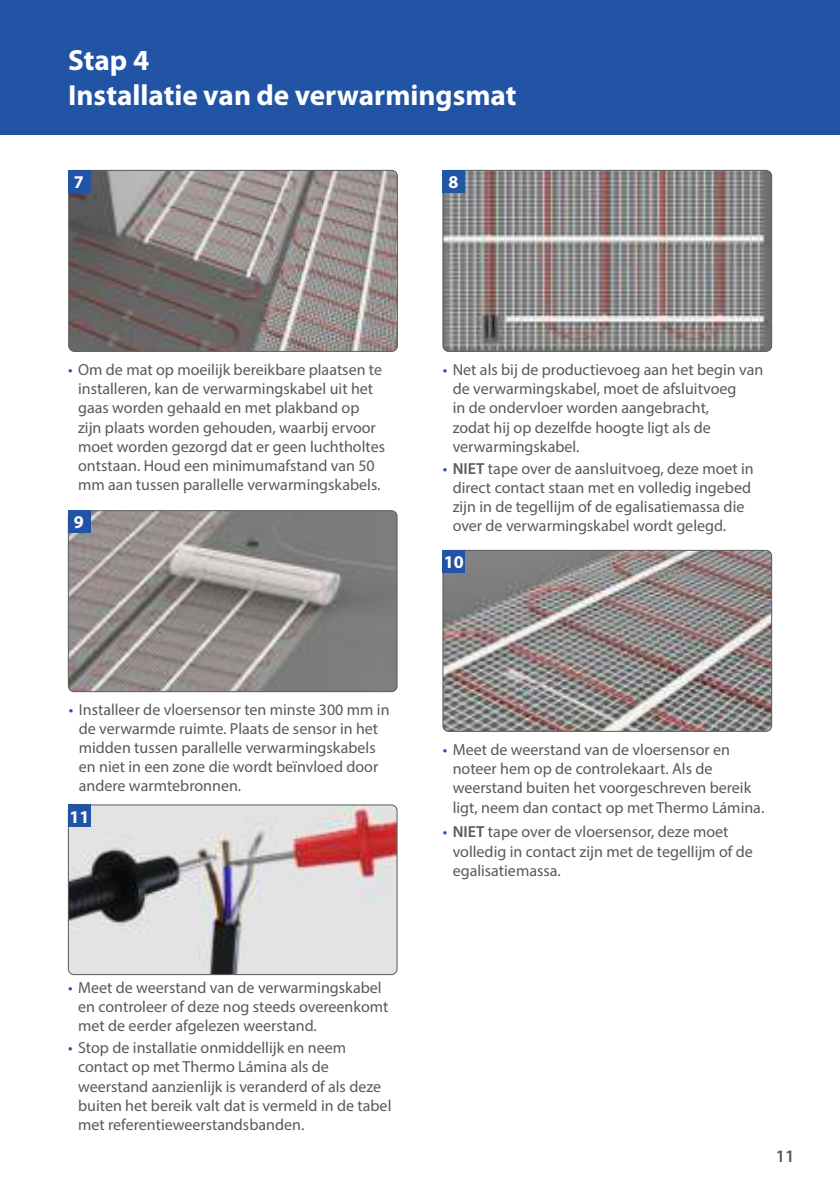
<style>
.page{position:relative;width:840px;height:1191px;background:#fff}
.page>*{position:absolute;margin:0;border:0;box-sizing:border-box;transform-origin:0 0}
.t1{font:700 29.2px/35px "Myriad Pro";color:#fff}
.t2{font:700 18px "Myriad Pro";color:#fff}
.t3{font:600 17.6px "Myriad Pro";color:#58595b}
.t4{font:16px/19.2px "Myriad Pro";color:#58595b}
.s1{color:#2154a5}
.s2{font-weight:600}
</style>
<div class="page">
<div style="left:0;top:0;width:839px;height:135px;background:#2154a5"></div>
<img style="left:69px;top:170px;width:328px;height:181px">
<div style="left:68px;top:170px;width:329px;height:181px;border:1px solid #58595b;border-radius:6px"></div>
<img style="left:443px;top:170px;width:328px;height:181px">
<div style="left:442px;top:170px;width:329px;height:181px;border:1px solid #58595b;border-radius:6px"></div>
<div style="left:68px;top:170px;width:22px;height:23px;background:#2154a5"></div>
<div style="left:442px;top:170px;width:22px;height:23px;background:#2154a5"></div>
<img style="left:68px;top:511px;width:329px;height:180px">
<div style="left:68px;top:510px;width:329px;height:182px;border:1px solid #58595b;border-radius:6px"></div>
<img style="left:443px;top:550px;width:328px;height:181px">
<div style="left:442px;top:550px;width:329px;height:181px;border:1px solid #58595b;border-radius:6px"></div>
<div style="left:442px;top:550px;width:22px;height:22px;background:#2154a5"></div>
<div style="left:68px;top:510px;width:22px;height:23px;background:#2154a5"></div>
<img style="left:68px;top:805px;width:329px;height:169px">
<div style="left:68px;top:804px;width:329px;height:170px;border:1px solid #58595b;border-radius:6px"></div>
<div style="left:68px;top:804px;width:22px;height:23px;background:#2154a5"></div>
<h1 class="t1" style="left:68px;top:43px;width:449px">Stap 4<br>Installatie van de verwarmingsmat</h1>
<p class="t2" style="left:74px;top:173px;width:11px">7</p>
<p class="t2" style="left:448px;top:173px;width:11px">8</p>
<p class="t4" style="left:78px;top:361px;width:308px;text-indent:-10px"><span class="s1">•</span> Om de mat op moeilijk bereikbare plaatsen te installeren, kan de verwarmingskabel uit het gaas worden gehaald en met plakband op zijn plaats worden gehouden, waarbij ervoor moet worden gezorgd dat er geen luchtholtes ontstaan. Houd een minimumafstand van 50 mm aan tussen parallelle verwarmingskabels.</p>
<p class="t2" style="left:74px;top:513px;width:11px">9</p>
<p class="t4" style="left:452px;top:361px;width:312px;text-indent:-10px"><span class="s1">•</span> Net als bij de productievoeg aan het begin van de verwarmingskabel, moet de afsluitvoeg<br>in de ondervloer worden aangebracht,<br>zodat hij op dezelfde hoogte ligt als de verwarmingskabel.</p>
<p class="t4" style="left:452px;top:459px;width:302px;text-indent:-10px"><span class="s1">•</span> <span class="s2">NIET</span> tape over de aansluitvoeg, deze moet in direct contact staan met en volledig ingebed zijn in de tegellijm of de egalisatiemassa die over de verwarmingskabel wordt gelegd.</p>
<p class="t2" style="left:443px;top:553px;width:21px">10</p>
<p class="t4" style="left:79px;top:700px;width:312px;text-indent:-10px"><span class="s1">•</span> Installeer de vloersensor ten minste 300 mm in de verwarmde ruimte. Plaats de sensor in het midden tussen parallelle verwarmingskabels en niet in een zone die wordt beïnvloed door andere warmtebronnen.</p>
<p class="t2" style="left:70px;top:807px;width:21px">11</p>
<p class="t4" style="left:78px;top:978px;width:311px;text-indent:-10px"><span class="s1">•</span> Meet de weerstand van de verwarmingskabel en controleer of deze nog steeds overeenkomt met de eerder afgelezen weerstand.</p>
<p class="t4" style="left:78px;top:1038px;width:314px;text-indent:-10px"><span class="s1">•</span> Stop de installatie onmiddellijk en neem contact op met Thermo Lámina als de weerstand aanzienlijk is veranderd of als deze buiten het bereik valt dat is vermeld in de tabel met referentieweerstandsbanden.</p>
<p class="t4" style="left:452px;top:740px;width:313px;text-indent:-10px"><span class="s1">•</span> Meet de weerstand van de vloersensor en noteer hem op de controlekaart. Als de weerstand buiten het voorgeschreven bereik ligt, neem dan contact op met Thermo Lámina.</p>
<p class="t4" style="left:452px;top:823px;width:301px;text-indent:-10px"><span class="s1">•</span> <span class="s2">NIET</span> tape over de vloersensor, deze moet volledig in contact zijn met de tegellijm of de egalisatiemassa.</p>
<p class="t3" style="left:775px;top:1148px;width:20px">11</p>
</div>
